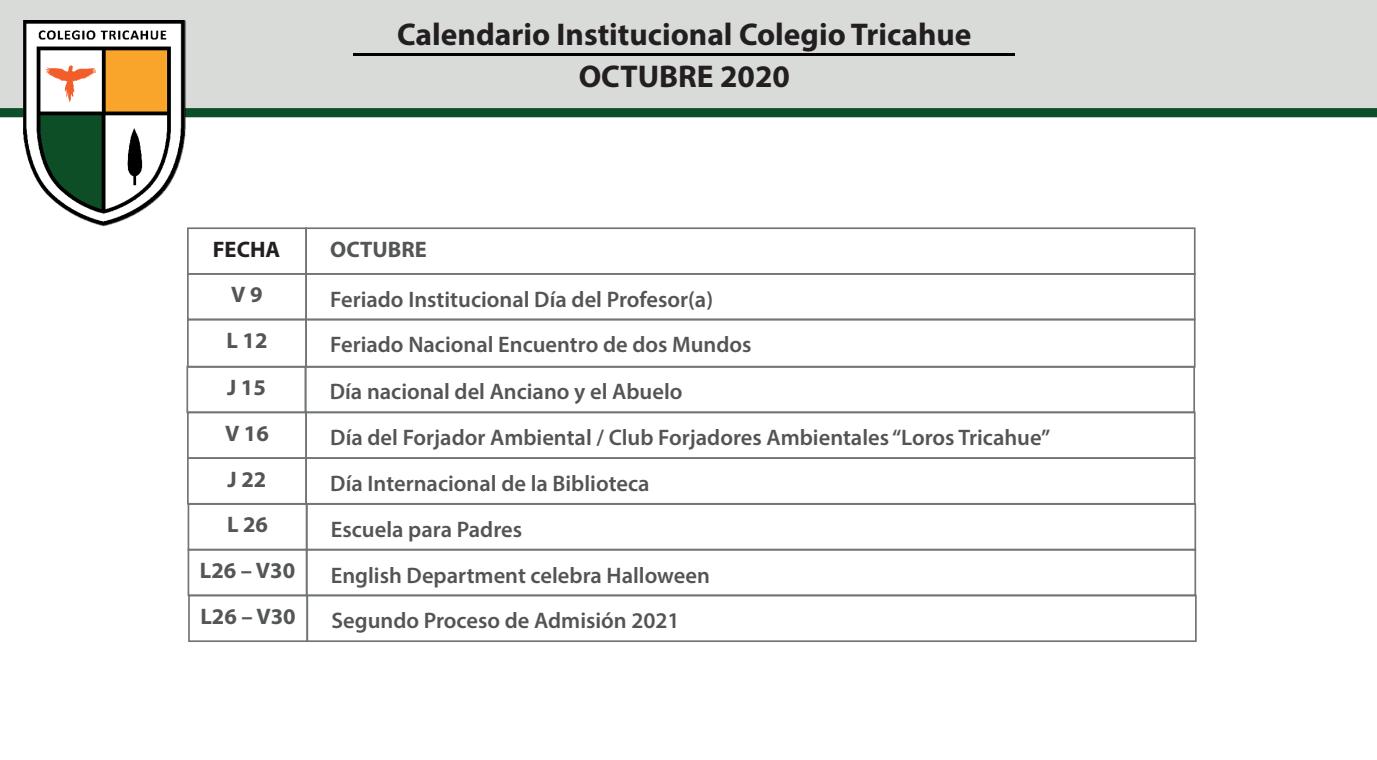
<style>
.page{position:relative;width:1377px;height:760px;background:#fff}
.page>*{position:absolute;margin:0;border:0;box-sizing:border-box;transform-origin:0 0}
.t1{font:700 31.5px/42.1px "Myriad Pro";color:#231f20;text-align:center}
.t2{font:600 22.5px "Myriad Pro";color:#555455}
.t3{font:700 22.5px "Myriad Pro";color:#535557}
.t4{font:700 22.5px "Myriad Pro";color:#231f20}
</style>
<div class="page">
<div style="left:0;top:0;width:1377px;height:117px;background:#d9dbd9"></div>
<div style="left:0;top:108px;width:1377px;height:9px;background:#0b4e27"></div>
<img style="left:0;top:20px;width:215px;height:207px">
<hr style="left:354px;top:53px;width:661px;height:2px;background:#000001">
<div style="left:187px;top:227px;width:120px;height:48px;border:2px solid #717575"></div>
<div style="left:305px;top:227px;width:891px;height:48px;border:2px solid #717575"></div>
<div style="left:187px;top:273px;width:120px;height:47px;border:2px solid #717575"></div>
<div style="left:305px;top:273px;width:891px;height:47px;border:2px solid #717575"></div>
<div style="left:187px;top:411px;width:120px;height:48px;border:2px solid #717575"></div>
<div style="left:186px;top:366px;width:120px;height:47px;border:2px solid #717575"></div>
<div style="left:305px;top:366px;width:890px;height:47px;border:2px solid #717575"></div>
<div style="left:188px;top:503px;width:120px;height:47px;border:2px solid #717575"></div>
<div style="left:306px;top:503px;width:890px;height:47px;border:2px solid #717575"></div>
<div style="left:187px;top:457px;width:120px;height:47px;border:2px solid #717575"></div>
<div style="left:305px;top:457px;width:891px;height:47px;border:2px solid #717575"></div>
<div style="left:188px;top:594px;width:120px;height:48px;border:2px solid #717575"></div>
<div style="left:306px;top:594px;width:891px;height:48px;border:2px solid #717575"></div>
<div style="left:188px;top:549px;width:120px;height:47px;border:2px solid #717575"></div>
<div style="left:306px;top:549px;width:890px;height:47px;border:2px solid #717575"></div>
<div style="left:187px;top:319px;width:120px;height:49px;border:2px solid #717575"></div>
<div style="left:305px;top:319px;width:891px;height:49px;border:2px solid #717575"></div>
<h1 class="t1" style="left:397px;top:12px;width:576px">Calendario Institucional Colegio Tricahue<br>OCTUBRE 2020</h1>
<p class="t4" style="left:213px;top:234px;width:69px">FECHA</p>
<p class="t3" style="left:330px;top:234px;width:98px">OCTUBRE</p>
<p class="t3" style="left:231px;top:280px;width:33px">V 9</p>
<p class="t2" style="left:330px;top:285px;width:384px">Feriado Institucional Día del Profesor(a)</p>
<p class="t3" style="left:226px;top:325px;width:43px">L 12</p>
<p class="t2" style="left:330px;top:330px;width:423px">Feriado Nacional Encuentro de dos Mundos</p>
<p class="t3" style="left:227px;top:373px;width:40px">J 15</p>
<p class="t2" style="left:330px;top:377px;width:354px">Día nacional del Anciano y el Abuelo</p>
<p class="t3" style="left:225px;top:418px;width:45px">V 16</p>
<p class="t2" style="left:330px;top:423px;width:722px">Día del Forjador Ambiental / Club Forjadores Ambientales “Loros Tricahue”</p>
<p class="t3" style="left:228px;top:464px;width:40px">J 22</p>
<p class="t2" style="left:330px;top:469px;width:321px">Día Internacional de la Biblioteca</p>
<p class="t3" style="left:227px;top:510px;width:43px">L 26</p>
<p class="t2" style="left:331px;top:515px;width:193px">Escuela para Padres</p>
<p class="t3" style="left:200px;top:555px;width:97px">L26 – V30</p>
<p class="t2" style="left:331px;top:560px;width:381px">English Department celebra Halloween</p>
<p class="t3" style="left:200px;top:601px;width:97px">L26 – V30</p>
<p class="t2" style="left:331px;top:606px;width:350px">Segundo Proceso de Admisión 2021</p>
</div>
